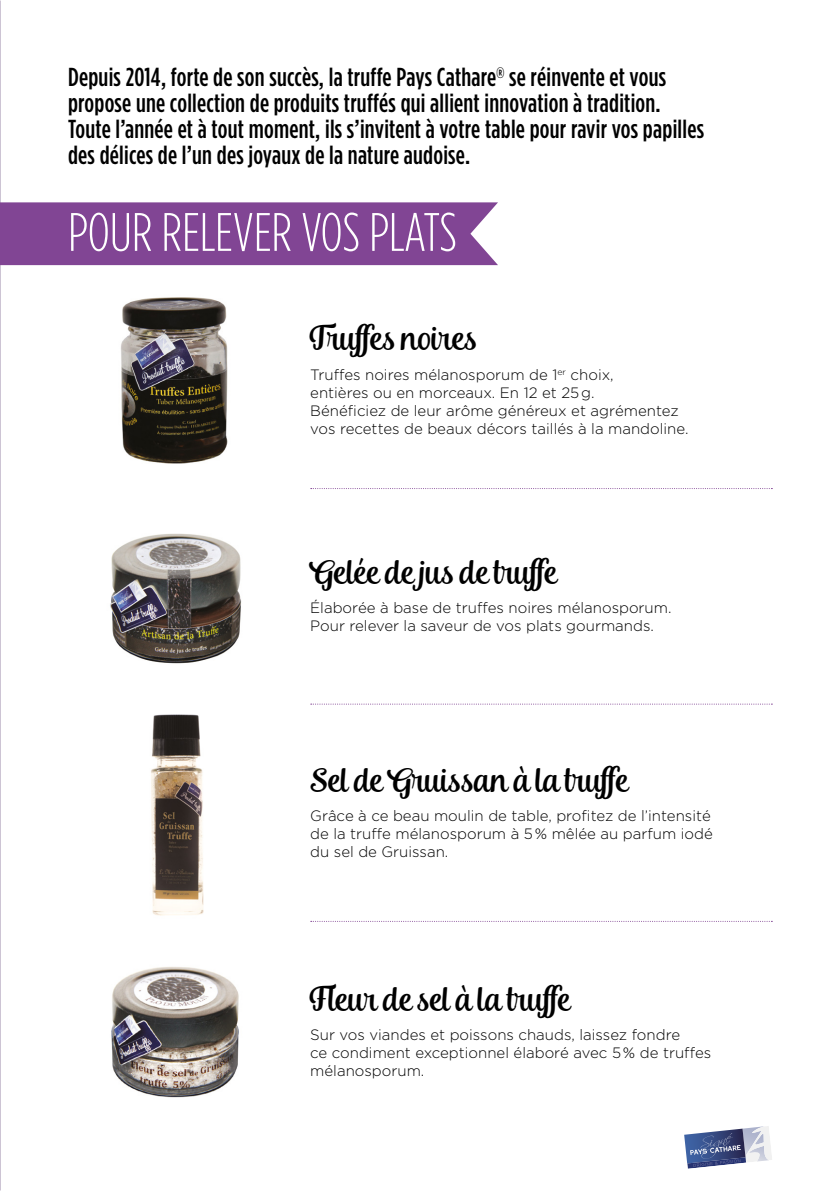
<style>
.page{position:relative;width:840px;height:1191px;background:#fff}
.page>*{position:absolute;margin:0;border:0;box-sizing:border-box;transform-origin:0 0}
.t1{font:300 54px "Gotham Condensed";color:#fff}
.t2{font:34px "Andalusia";color:#000}
.t3{font:500 26px/26px "Gotham Condensed";letter-spacing:.01em;color:#000}
.t4{font:300 15px/18px "Gotham HTF";color:#000}
</style>
<div class="page">
<svg style="left:310px;top:488px;width:462px;height:1px"></svg>
<svg style="left:310px;top:703px;width:462px;height:1px"></svg>
<svg style="left:310px;top:921px;width:462px;height:1px"></svg>
<img style="left:121px;top:297px;width:107px;height:167px">
<img style="left:110px;top:533px;width:132px;height:131px">
<img style="left:151px;top:714px;width:53px;height:202px">
<img style="left:111px;top:967px;width:128px;height:131px">
<svg style="left:684px;top:1126px;width:88px;height:42px"></svg>
<svg style="left:0;top:202px;width:497px;height:63px;background:#8b539c"></svg>
<div style="left:57px;top:213px;width:411px;height:46px;background:#814594"></div>
<p class="t3" style="left:68px;top:64px;width:637px">Depuis 2014, forte de son succès, la truffe Pays Cathare<sup>®</sup> se réinvente et vous propose une collection de produits truffés qui allient innovation à tradition.<br>Toute l’année et à tout moment, ils s’invitent à votre table pour ravir vos papilles des délices de l’un des joyaux de la nature audoise.</p>
<h1 class="t1" style="left:68px;top:203px;width:390px">POUR RELEVER VOS PLATS</h1>
<h2 class="t2" style="left:310px;top:319px;width:168px">Truffes noires</h2>
<p class="t4" style="left:310px;top:365px;width:379px">Truffes noires mélanosporum de 1<sup>er</sup> choix,<br>entières ou en morceaux. En 12 et 25g.<br>Bénéficiez de leur arôme généreux et agrémentez vos recettes de beaux décors taillés à la mandoline.</p>
<h2 class="t2" style="left:310px;top:552px;width:248px">Gelée de jus de truffe</h2>
<p class="t4" style="left:310px;top:599px;width:362px">Élaborée à base de truffes noires mélanosporum.<br>Pour relever la saveur de vos plats gourmands.</p>
<h2 class="t2" style="left:310px;top:760px;width:319px">Sel de Gruissan à la truffe</h2>
<p class="t4" style="left:310px;top:807px;width:404px">Grâce à ce beau moulin de table, profitez de l’intensité de la truffe mélanosporum à 5% mêlée au parfum iodé du sel de Gruissan.</p>
<h2 class="t2" style="left:310px;top:979px;width:261px">Fleur de sel à la truffe</h2>
<p class="t4" style="left:310px;top:1026px;width:402px">Sur vos viandes et poissons chauds, laissez fondre<br>ce condiment exceptionnel élaboré avec 5% de truffes mélanosporum.</p>
</div>
